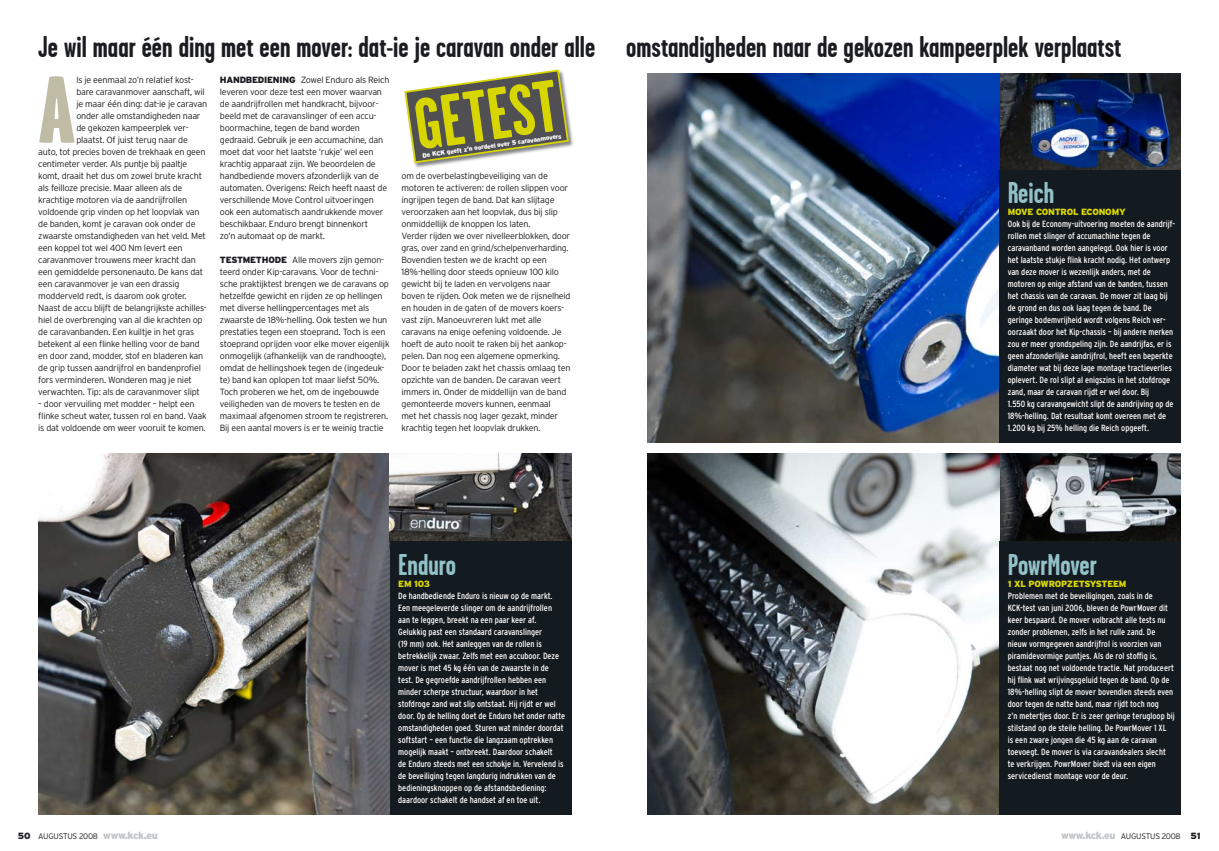
<style>
.page{position:relative;width:1219px;height:851px;background:#fff}
.page>*{position:absolute;margin:0;border:0;box-sizing:border-box;transform-origin:0 0}
.t1{font:900 94.8px "Garage Gothic";color:#bfbba5}
.t2{font:700 73.1px "Garage Gothic";color:#d8d600}
.t3{font:700 30px "Garage Gothic";color:#1b1c20}
.t4{font:700 30px "Garage Gothic";letter-spacing:-.005em;color:#92c2c8}
.t5{font:300 9px/12px "Interstate";letter-spacing:-.025em;color:#1b1c20}
.t6{font:condensed 9px/12px "Interstate";color:#fff}
.t7{font:900 9px "Interstate";letter-spacing:-.025em;color:#d8d600}
.t8{font:300 9px "Interstate";letter-spacing:-.045em;color:#1b1c20}
.t9{font:300 8px "Interstate";letter-spacing:-.03em;color:#1b1c20}
.t10{font:900 6.4px "Interstate";color:#fff}
.s1{font-weight:900}
.s2{font-weight:900;font-size:9px}
.s3{font-weight:900;font-size:10.4px;color:#c2c5c7}
</style>
<div class="page">
<img style="left:38px;top:454px;width:352px;height:360px">
<img style="left:390px;top:454px;width:181px;height:87px">
<img style="left:999px;top:74px;width:181px;height:96px">
<img style="left:648px;top:74px;width:351px;height:368px">
<div style="left:999px;top:170px;width:182px;height:272px;background:#131a20"></div>
<div style="left:390px;top:541px;width:181px;height:273px;background:#131a20"></div>
<img style="left:999px;top:454px;width:182px;height:87px">
<img style="left:648px;top:454px;width:351px;height:360px">
<div style="left:999px;top:541px;width:182px;height:273px;background:#131a20"></div>
<div style="left:404px;top:69px;width:171px;height:100px;background:#1b1c20;opacity:.55"></div>
<svg style="left:404px;top:69px;width:166px;height:95px"></svg>
<h3 class="t3" style="left:38px;top:31px;width:1085px">Je wil maar één ding met een mover: dat-ie je caravan onder alle omstandigheden naar de gekozen kampeerplek verplaatst</h3>
<h2 class="t2" style="left:410px;top:86px;width:139px;rotate:-8deg">getest</h2>
<h1 class="t1" style="left:38px;top:57px;width:39px">A</h1>
<p class="t5" style="left:76px;top:73px;width:119px">ls je eenmaal zo’n relatief kost-</p>
<p class="t5" style="left:220px;top:73px;width:171px"><span class="s1">HANDBEDIENING</span> Zowel Enduro als Reich leveren voor deze test een mover waarvan de aandrijfrollen met handkracht, bijvoor&shy;beeld met de caravanslinger of een accu&shy;boormachine, tegen de band worden gedraaid. Gebruik je een accumachine, dan moet dat voor het laatste ‘rukje’ wel een krachtig apparaat zijn. We beoordelen de handbediende movers afzonderlijk van de automaten. Overigens: Reich heeft naast de verschillende Move Control uitvoeringen ook een automatisch aandrukkende mover beschikbaar. Enduro brengt binnenkort<br>zo’n automaat op de markt.</p>
<p class="t5" style="left:220px;top:253px;width:171px"><span class="s1">TESTMETHODE</span> Alle movers zijn gemon&shy;teerd onder Kip-caravans. Voor de techni&shy;sche praktijktest brengen we de caravans op hetzelfde gewicht en rijden ze op hellingen met diverse hellingpercentages met als zwaarste de 18%-helling. Ook testen we hun prestaties tegen een stoeprand. Toch is een stoeprand oprijden voor elke mover eigenlijk onmogelijk (afhankelijk van de randhoogte), omdat de hellingshoek tegen de (ingedeuk&shy;te) band kan oplopen tot maar liefst 50%.<br>Toch proberen we het, om de ingebouwde veiligheden van de movers te testen en de maximaal afgenomen stroom te registreren.<br>Bij een aantal movers is er te weinig tractie</p>
<p class="t8" style="left:76px;top:86px;width:130px">bare caravanmover aanschaft, wil</p>
<p class="t5" style="left:76px;top:97px;width:132px">je maar één ding: dat-ie je caravan</p>
<p class="t5" style="left:76px;top:109px;width:126px">onder alle omstandigheden naar</p>
<p class="t5" style="left:76px;top:121px;width:114px">de gekozen kampeerplek ver-</p>
<p class="t5" style="left:76px;top:133px;width:113px">plaatst. Of juist terug naar de</p>
<p class="t5" style="left:38px;top:145px;width:169px">auto, tot precies boven de trekhaak en geen</p>
<p class="t5" style="left:38px;top:157px;width:151px">centimeter verder. Als puntje bij paaltje</p>
<p class="t5" style="left:38px;top:169px;width:165px">komt, draait het dus om zowel brute kracht</p>
<p class="t5" style="left:38px;top:181px;width:146px">als feilloze precisie. Maar alleen als de</p>
<p class="t5" style="left:38px;top:193px;width:150px">krachtige motoren via de aandrijfrollen</p>
<p class="t5" style="left:38px;top:205px;width:163px">voldoende grip vinden op het loopvlak van</p>
<p class="t5" style="left:38px;top:217px;width:159px">de banden, komt je caravan ook onder de</p>
<p class="t5" style="left:38px;top:229px;width:169px">zwaarste omstandigheden van het veld. Met</p>
<p class="t5" style="left:38px;top:241px;width:146px">een koppel tot wel 400 N m levert een</p>
<p class="t5" style="left:38px;top:253px;width:159px">caravanmover trouwens meer kracht dan</p>
<p class="t5" style="left:38px;top:265px;width:166px">een gemiddelde personenauto. De kans dat</p>
<p class="t5" style="left:38px;top:277px;width:143px">een caravanmover je van een drassig</p>
<p class="t5" style="left:38px;top:289px;width:150px">modderveld redt, is daarom ook groter.</p>
<p class="t5" style="left:38px;top:301px;width:170px">Naast de accu blijft de belangrijkste achilles-</p>
<p class="t5" style="left:38px;top:313px;width:166px">hiel de overbrenging van al die krachten op</p>
<p class="t5" style="left:38px;top:325px;width:158px">de caravanbanden. Een kuiltje in het gras</p>
<p class="t5" style="left:38px;top:337px;width:163px">betekent al een flinke helling voor de band</p>
<p class="t5" style="left:38px;top:349px;width:166px">en door zand, modder, stof en bladeren kan</p>
<p class="t5" style="left:38px;top:361px;width:164px">de grip tussen aandrijfrol en bandenprofiel</p>
<p class="t5" style="left:38px;top:373px;width:155px">fors verminderen. Wonderen mag je niet</p>
<p class="t5" style="left:38px;top:385px;width:163px">verwachten. Tip: als de caravanmover slipt</p>
<p class="t5" style="left:38px;top:397px;width:170px">– door vervuiling met modder – helpt een flinke scheut water, tussen rol en band. Vaak is dat voldoende om weer vooruit te komen.</p>
<p class="t10" style="left:422px;top:152px;width:143px;rotate:-8deg">DE KCK GEEFTZ’N OORDEELOVER5 CARAVANM OVERS</p>
<p class="t5" style="left:402px;top:169px;width:171px">om de overbelastingbeveiliging van de motoren te activeren: de rollen slippen voor ingrijpen tegen de band. Dat kan slijtage veroorzaken aan het loopvlak, dus bij slip onmiddellijk de knoppen los laten.<br>Verder rijden we over nivelleerblokken, door gras, over zand en grind/schelpenverharding.<br>Bovendien testen we de kracht op een 18%-helling door steeds opnieuw 100 kilo gewicht bij te laden en vervolgens naar boven te rijden. Ook meten we de rijsnelheid en houden in de gaten of de movers koers&shy;vast zijn. Manoeuvreren lukt met alle caravans na enige oefening voldoende. Je hoeft de auto nooit te raken bij het aankop&shy;pelen. Dan nog een algemene opmerking.<br>Door te beladen zakt het chassis omlaag ten opzichte van de banden. De caravan veert immers in. Onder de middellijn van de band gemonteerde movers kunnen, eenmaal<br>met het chassis nog lager gezakt, minder krachtig tegen het loopvlak drukken.</p>
<h3 class="t4" style="left:1008px;top:176px;width:48px">Reich</h3>
<p class="t7" style="left:1008px;top:206px;width:119px">MOVE CONTROL ECONOMY</p>
<p class="t6" style="left:1008px;top:217px;width:169px">Ook bij de Economy-uitvoering moeten de aandrijf&shy;rollen met slinger of accumachine tegen de caravanband worden aangelegd. Ook hier is voor het laatste stukje flink kracht nodig. Het ontwerp van deze mover is wezenlijk anders, met de motoren op enige afstand van de banden, tussen het chassis van de caravan. De mover zit laag bij de grond en dus ook laag tegen de band. De geringe bodemvrijheid wordt volgens Reich ver&shy;oorzaakt door het Kip-chassis – bij andere merken zou er meer grondspeling zijn. De aandrijfas, er is geen afzonderlijke aandrijfrol, heeft een beperkte diameter wat bij deze lage montage tractieverlies oplevert. De rol slipt al enigszins in het stofdroge zand, maar de caravan rijdt er wel door. Bij<br>1.550 kg caravangewicht slipt de aandrijving op de 18%-helling. Dat resultaat komt overeen met de 1.200 kg bij 25% helling die Reich opgeeft.</p>
<h3 class="t4" style="left:398px;top:548px;width:59px">Enduro</h3>
<p class="t7" style="left:398px;top:578px;width:33px">EM 103</p>
<p class="t6" style="left:398px;top:589px;width:168px">De handbediende Enduro is nieuw op de markt.<br>Een meegeleverde slinger om de aandrijfrollen aan te leggen, breekt na een paar keer af.<br>Gelukkig past een standaard caravanslinger<br>(19 mm) ook. Het aanleggen van de rollen is betrekkelijk zwaar. Zelfs met een accuboor. Deze mover is met 45 kg één van de zwaarste in de test. De gegroefde aandrijfrollen hebben een minder scherpe structuur, waardoor in het stofdroge zand wat slip ontstaat. Hij rijdt er wel door. Op de helling doet de Enduro het onder natte omstandigheden goed. Sturen wat minder doordat softstart – een functie die langzaam optrekken mogelijk maakt – ontbreekt. Daardoor schakelt<br>de Enduro steeds met een schokje in. Vervelend is de beveiliging tegen langdurig indrukken van de bedieningsknoppen op de afstandsbediening: daardoor schakelt de handset af en toe uit.</p>
<h3 class="t4" style="left:1008px;top:548px;width:91px">PowrMover</h3>
<p class="t7" style="left:1008px;top:578px;width:120px">1 XL POWROPZETSYSTEEM</p>
<p class="t6" style="left:1008px;top:589px;width:168px">Problemen met de beveiligingen, zoals in de KCK-test van juni 2006, bleven de PowrMover dit keer bespaard. De mover volbracht alle tests nu zonder problemen, zelfs in het rulle zand. De nieuw vormgegeven aandrijfrol is voorzien van piramidevormige puntjes. Als de rol stoffig is, bestaat nog net voldoende tractie. Nat produceert hij flink wat wrijvingsgeluid tegen de band. Op de 18%-helling slipt de mover bovendien steeds even door tegen de natte band, maar rijdt toch nog<br>z’n metertjes door. Er is zeer geringe terugloop bij stilstand op de steile helling. De PowrMover 1 XL<br>is een zware jongen die 45 kg aan de caravan toevoegt. De mover is via caravandealers slecht te verkrijgen. PowrMover biedt via een eigen servicedienst montage voor de deur.</p>
<p class="t9" style="left:18px;top:831px;width:142px"><span class="s2">50</span> augustus 2008 <span class="s3">WWW.KCK.EU</span></p>
<p class="t9" style="left:1061px;top:831px;width:141px"><span class="s3">WWW.KCK.EU</span> augustus 2008 <span class="s2">51</span></p>
</div>
